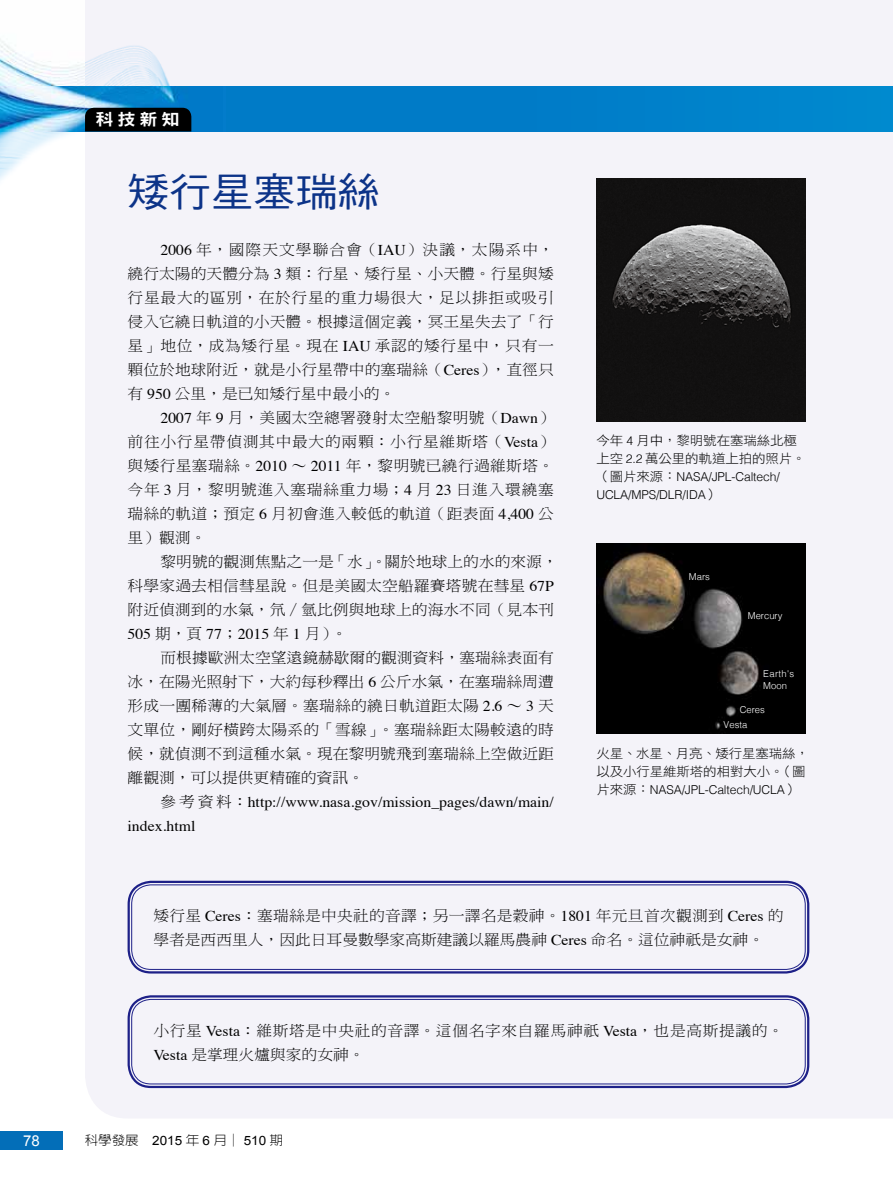
<style>
.page{position:relative;width:893px;height:1191px;background:#fff}
.page>*{position:absolute;margin:0;border:0;box-sizing:border-box;transform-origin:0 0}
.t1{font:39.9px "DF Hei Std W5";color:#0c3388;scale:1.05 1}
.t2{font:16.2px "DF Hei Std W9";color:#fff;scale:1.11 1}
.t3{font:15px/24px "DF Ming Std W3";letter-spacing:.005em;color:#000;text-align:justify;scale:1.05 1}
.t4{font:15px/24px "Times";color:#000;scale:1.05 1}
.t5{font:15px/24px "DF Ming Std W3";letter-spacing:.04em;color:#000;scale:1.05 1}
.t6{font:15px "Arial";color:#fff}
.t7{font:12.9px/18px "DF Hei Std W3";letter-spacing:-.01em;color:#000;scale:1.05 1}
.t8{font:300 12.9px "AR New Hei B5";color:#000;scale:1.05 1}
.t9{font:300 12.3px/18px "Helvetica";letter-spacing:-.01em;color:#000}
.t10{font:300 9.45px/14.7px "Helvetica";color:#fff}
.t11{font:300 9.45px/12.6px "Helvetica";letter-spacing:.04em;color:#fff}
.s1{font-family:"Times"}
.s2{font-family:"DF Ming Std W3"}
.s3{font-family:"Helvetica";font-weight:300;font-size:12.3px}
.s4{font-family:"DF Hei Std W3";font-weight:400;font-size:12.9px}
.s5{font-family:"Arial";font-weight:400}
</style>
<div class="page">
<div style="left:0;top:1131px;width:62px;height:18px;background:#036eb8"></div>
<div style="left:85px;top:0;width:808px;height:1118px;background:#f4f3f9"></div>
<div style="left:226px;top:86px;width:667px;height:45px;background:linear-gradient(to right,#0077c5,#0087cd)"></div>
<img style="left:0;top:0;width:226px;height:195px">
<div style="left:85px;top:108px;width:106px;height:23px;background:#000"></div>
<div style="left:128px;top:880px;width:681px;height:93px;border:2px solid #1d2088;border-radius:22px"></div>
<div style="left:131px;top:884px;width:675px;height:85px;border:1px solid #1d2088;border-radius:19px"></div>
<div style="left:128px;top:995px;width:681px;height:93px;border:2px solid #1d2088;border-radius:22px"></div>
<div style="left:131px;top:999px;width:675px;height:85px;border:1px solid #1d2088;border-radius:19px"></div>
<img style="left:596px;top:179px;width:210px;height:242px">
<img style="left:596px;top:544px;width:210px;height:189px">
<p class="t2" style="left:96px;top:111px;width:77px">科技新知</p>
<h1 class="t1" style="left:128px;top:170px;width:241px">矮行星塞瑞絲</h1>
<p class="t3" style="left:128px;top:237px;width:408px;text-indent:33px"><span class="s1">2006</span> 年，國際天文學聯合會（<span class="s1">IAU</span>）決議，太陽系中，繞行太陽的天體分為 <span class="s1">3</span> 類：行星、矮行星、小天體。行星與矮行星最大的區別，在於行星的重力場很大，足以排拒或吸引侵入它繞日軌道的小天體。根據這個定義，冥王星失去了「行星」地位，成為矮行星。現在 <span class="s1">IAU</span> 承認的矮行星中，只有一顆位於地球附近，就是小行星帶中的塞瑞絲（<span class="s1">Ceres</span>），直徑只有 <span class="s1">950</span> 公里，是已知矮行星中最小的。</p>
<p class="t3" style="left:128px;top:405px;width:407px;text-indent:33px"><span class="s1">2007</span> 年 <span class="s1">9</span> 月，美國太空總署發射太空船黎明號（<span class="s1">Dawn</span>）前往小行星帶偵測其中最大的兩顆：小行星維斯塔（<span class="s1">Vesta</span>）與矮行星塞瑞絲。<span class="s1">2010</span> ∼ <span class="s1">2011</span> 年，黎明號已繞行過維斯塔。今年 <span class="s1">3</span> 月，黎明號進入塞瑞絲重力場；<span class="s1">4</span> 月 <span class="s1">23</span> 日進入環繞塞瑞絲的軌道；預定 <span class="s1">6</span> 月初會進入較低的軌道（距表面 <span class="s1">4,400</span> 公里）觀測。</p>
<p class="t3" style="left:128px;top:549px;width:411px;text-align:left;text-indent:33px">黎明號的觀測焦點之一是「水」。關於地球上的水的來源，科學家過去相信彗星說。但是美國太空船羅賽塔號在彗星 <span class="s1">67P</span>附近偵測到的水氣，氘／氫比例與地球上的海水不同（見本刊</p>
<p class="t4" style="left:128px;top:621px;width:211px">505 <span class="s2">期，頁</span> 77<span class="s2">；</span>2015 <span class="s2">年</span> 1 <span class="s2">月）。</span></p>
<p class="t3" style="left:128px;top:645px;width:408px;text-indent:33px">而根據歐洲太空望遠鏡赫歇爾的觀測資料，塞瑞絲表面有冰，在陽光照射下，大約每秒釋出 <span class="s1">6</span> 公斤水氣，在塞瑞絲周遭形成一團稀薄的大氣層。塞瑞絲的繞日軌道距太陽 <span class="s1">2.6</span> ∼ <span class="s1">3</span> 天文單位，剛好橫跨太陽系的「雪線」。塞瑞絲距太陽較遠的時候，就偵測不到這種水氣。現在黎明號飛到塞瑞絲上空做近距離觀測，可以提供更精確的資訊。</p>
<p class="t4" style="left:128px;top:789px;width:407px;text-indent:33px"><span class="s2">參考資料：</span>http://www.nasa.gov/mission_pages/dawn/main/ index.html</p>
<p class="t7" style="left:596px;top:431px;width:201px">今年 <span class="s3">4</span> 月中，黎明號在塞瑞絲北極上空 <span class="s3">2.2</span> 萬公里的軌道上拍的照片。</p>
<p class="t9" style="left:596px;top:467px;width:185px"><span class="s4">（圖片來源：</span>NASA/JPL-Caltech/<br>UCLA/MPS/DLR/IDA<span class="s4">）</span></p>
<p class="t10" style="left:689px;top:568px;width:22px">Mars</p>
<p class="t10" style="left:748px;top:608px;width:36px">Mercury</p>
<p class="t11" style="left:763px;top:666px;width:33px">Earth's<br>Moon</p>
<p class="t10" style="left:724px;top:702px;width:43px;text-indent:16px">Ceres<br>Vesta</p>
<p class="t7" style="left:596px;top:744px;width:204px">火星、水星、月亮、矮行星塞瑞絲，以及小行星維斯塔的相對大小。（圖</p>
<p class="t9" style="left:596px;top:779px;width:203px"><span class="s4">片來源：</span>NASA/JPL-Caltech/UCLA<span class="s4">）</span></p>
<p class="t3" style="left:153px;top:903px;width:601px">矮行星 <span class="s1">Ceres</span>：塞瑞絲是中央社的音譯；另一譯名是穀神。<span class="s1">1801</span> 年元旦首次觀測到 <span class="s1">Ceres</span> 的學者是西西里人，因此日耳曼數學家高斯建議以羅馬農神 <span class="s1">Ceres</span> 命名。這位神祇是女神。</p>
<p class="t5" style="left:153px;top:1018px;width:602px">小行星 <span class="s1">Vesta</span>：維斯塔是中央社的音譯。這個名字來自羅馬神祇 <span class="s1">Vesta</span>，也是高斯提議的。<br><span class="s1">Vesta</span> 是掌理火爐與家的女神。</p>
<p class="t6" style="left:23px;top:1131px;width:18px">78</p>
<p class="t8" style="left:85px;top:1133px;width:190px">科學發展　<span class="s5">2015</span> 年 <span class="s5">6</span> 月│ <span class="s5">510</span> 期</p>
</div>
